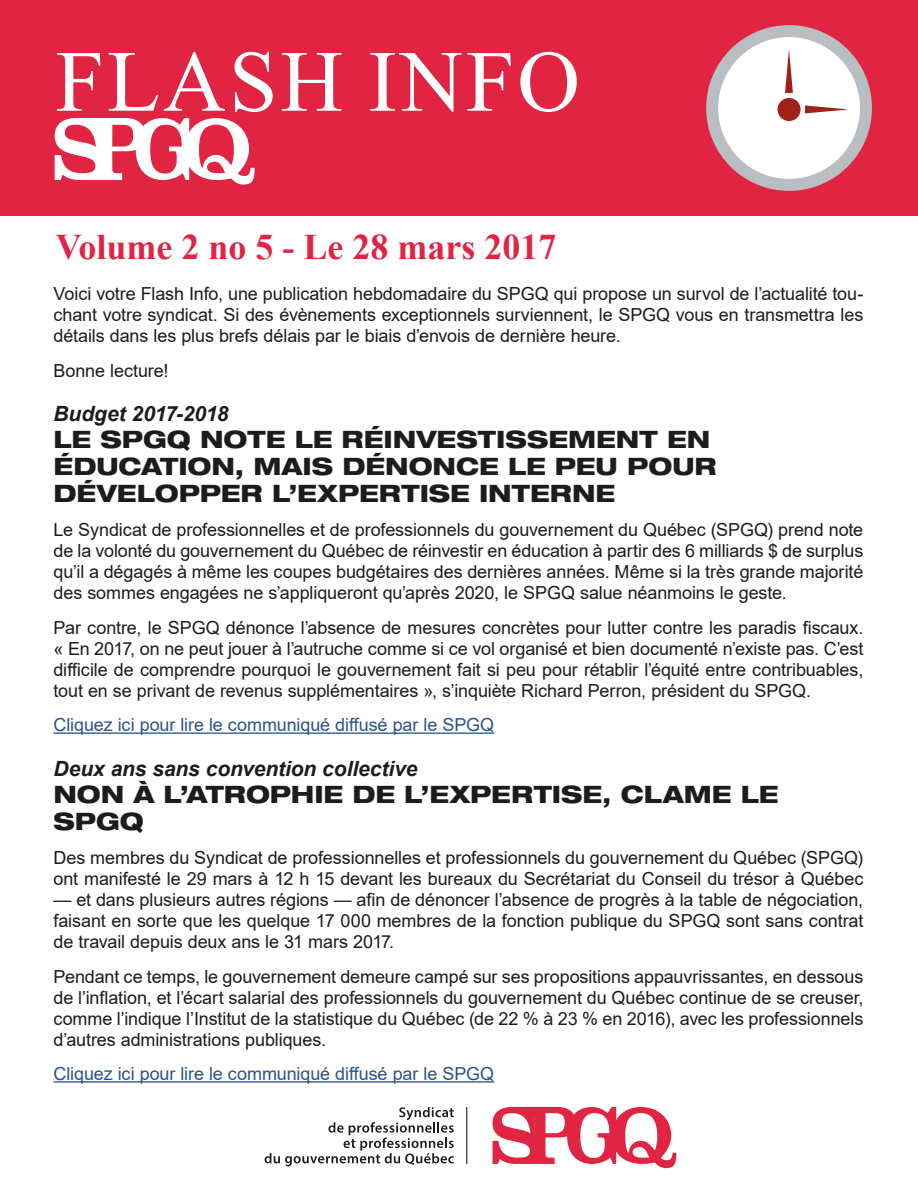
<style>
.page{position:relative;width:918px;height:1188px;background:#fff}
.page>*{position:absolute;margin:0;border:0;box-sizing:border-box;transform-origin:0 0}
.t1{font:87px "Times New Roman";letter-spacing:.035em;color:#fff}
.t2{font:700 36px "Times New Roman";color:#e02444}
.t3{font:800 expanded 24px/27px "Helvetica Neue LT Pro";color:#1c1c1a}
.t4{font:italic 700 21px "Arial";letter-spacing:-.005em;color:#1c1c1a}
.t5{font:18px/21px "Arial";letter-spacing:-.005em;color:#1c1c1a;text-align:justify}
.t6{font:18px "Arial";letter-spacing:-.005em;color:#2d528b}
</style>
<div class="page">
<div style="left:0;top:0;width:918px;height:216px;background:#e02442"></div>
<svg style="left:55px;top:118px;width:200px;height:67px"></svg>
<div style="left:712px;top:31px;width:154px;height:154px;background:#fff;border-radius:50%"></div>
<div style="left:706px;top:25px;width:166px;height:166px;border:12px solid #b8bec1;border-radius:50%"></div>
<svg style="left:785px;top:49px;width:8px;height:44px"></svg>
<svg style="left:805px;top:105px;width:44px;height:8px"></svg>
<div style="left:778px;top:98px;width:23px;height:23px;background:#a02118;border-radius:50%"></div>
<svg style="left:265px;top:1107px;width:189px;height:59px"></svg>
<hr style="left:466px;top:1107px;width:1px;height:57px;background:#1c1c1a">
<svg style="left:493px;top:1107px;width:183px;height:61px"></svg>
<hr style="left:54px;top:732px;width:440px;height:2px;background:#2d528b">
<hr style="left:54px;top:1081px;width:440px;height:2px;background:#2d528b">
<h1 class="t1" style="left:56px;top:20px;width:526px">FLASH INFO</h1>
<h2 class="t2" style="left:56px;top:221px;width:502px">Volume 2 no 5 - Le 28 mars 2017</h2>
<p class="t5" style="left:54px;top:283px;width:811px">Voici votre Flash Info, une publication hebdomadaire du SPGQ qui propose un survol de l’actualité tou&shy;chant votre syndicat. Si des évènements exceptionnels surviennent, le SPGQ vous en transmettra les détails dans les plus brefs délais par le biais d’envois de dernière heure.</p>
<p class="t5" style="left:54px;top:360px;width:117px">Bonne lecture!</p>
<p class="t4" style="left:54px;top:399px;width:177px">Budget 2017-2018</p>
<h3 class="t3" style="left:54px;top:425px;width:665px">LE SPGQ NOTE LE RÉINVESTISSEMENT EN<br>ÉDUCATION, MAIS DÉNONCE LE PEU POUR<br>DÉVELOPPER L’EXPERTISE INTERNE</h3>
<p class="t5" style="left:54px;top:519px;width:811px">Le Syndicat de professionnelles et de professionnels du gouvernement du Québec (SPGQ) prend note de la volonté du gouvernement du Québec de réinvestir en éducation à partir des 6 milliards $ de surplus qu’il a dégagés à même les coupes budgétaires des dernières années. Même si la très grande majorité des sommes engagées ne s’appliqueront qu’après 2020, le SPGQ salue néanmoins le geste.</p>
<p class="t5" style="left:54px;top:617px;width:811px">Par contre, le SPGQ dénonce l’absence de mesures concrètes pour lutter contre les paradis fiscaux. « En 2017, on ne peut jouer à l’autruche comme si ce vol organisé et bien documenté n’existe pas. C’est difficile de comprendre pourquoi le gouvernement fait si peu pour rétablir l’équité entre contribuables, tout en se privant de revenus supplémentaires », s’inquiète Richard Perron, président du SPGQ.</p>
<p class="t6" style="left:54px;top:713px;width:442px">Cliquez ici pour lire le communiqué diffusé par le SPGQ</p>
<p class="t4" style="left:54px;top:754px;width:366px">Deux ans sans convention collective</p>
<h3 class="t3" style="left:54px;top:780px;width:726px">NON À L’ATROPHIE DE L’EXPERTISE, CLAME LE<br>SPGQ</h3>
<p class="t5" style="left:54px;top:847px;width:811px">Des membres du Syndicat de professionnelles et professionnels du gouvernement du Québec (SPGQ) ont manifesté le 29 mars à 12 h 15 devant les bureaux du Secrétariat du Conseil du trésor à Québec</p>
<p class="t5" style="left:54px;top:889px;width:811px">— et dans plusieurs autres régions — afin de dénoncer l’absence de progrès à la table de négociation, faisant en sorte que les quelque 17 000 membres de la fonction publique du SPGQ sont sans contrat de travail depuis deux ans le 31 mars 2017.</p>
<p class="t5" style="left:54px;top:966px;width:811px">Pendant ce temps, le gouvernement demeure campé sur ses propositions appauvrissantes, en dessous de l’inflation, et l’écart salarial des professionnels du gouvernement du Québec continue de se creuser, comme l’indique l’Institut de la statistique du Québec (de 22 % à 23 % en 2016), avec les professionnels d’autres administrations publiques.</p>
<p class="t6" style="left:54px;top:1061px;width:442px">Cliquez ici pour lire le communiqué diffusé par le SPGQ</p>
</div>
